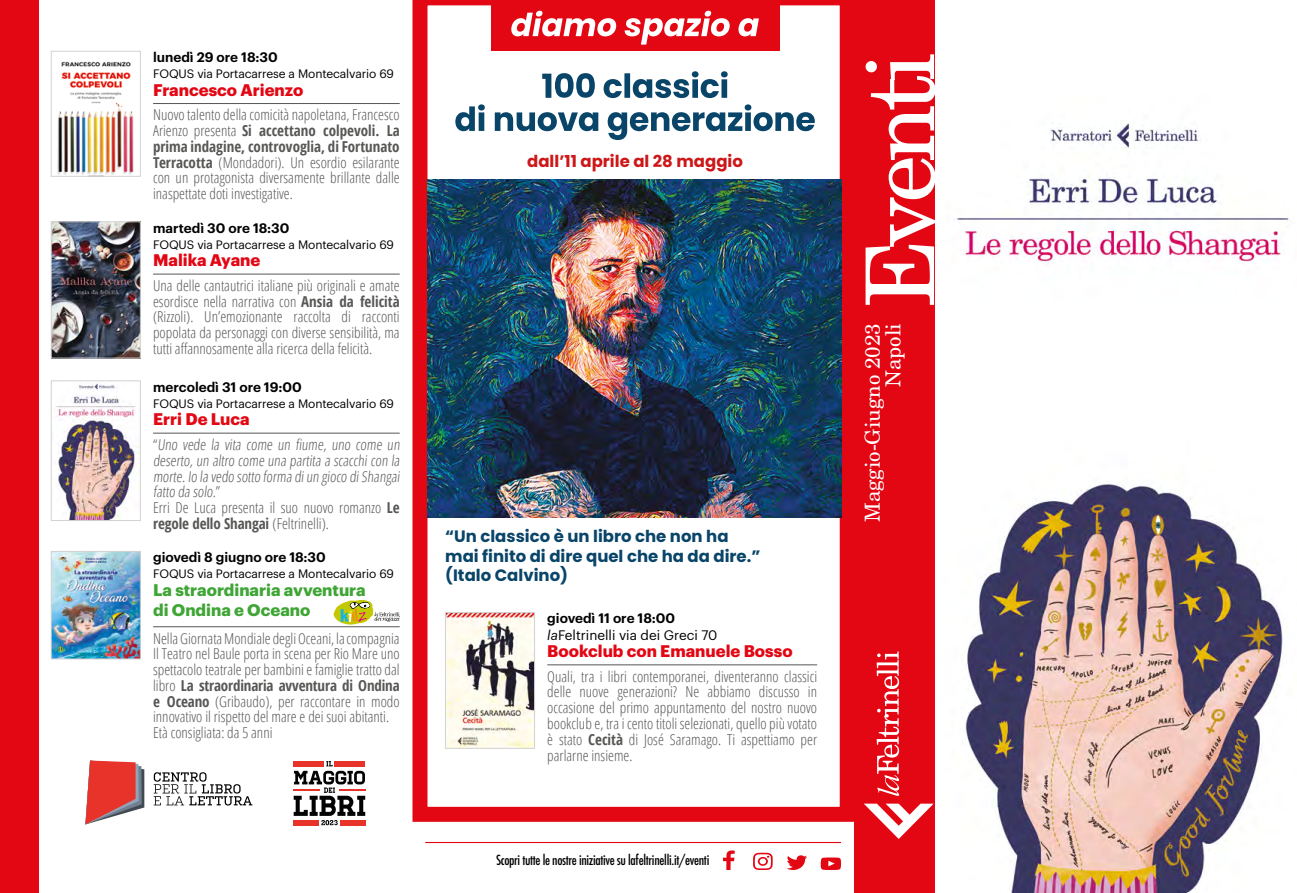
<style>
.page{position:relative;width:1297px;height:893px;background:#fff}
.page>*{position:absolute;margin:0;border:0;box-sizing:border-box;transform-origin:0 0}
.t1{font:20.7px/20.7px "New Century Schlbk LT Std";color:#fff;text-align:right}
.t2{font:700 16.5px/19.8px "Poppins";color:#094469}
.t3{font:700 16.5px "Graphik";color:#e30613}
.t4{font:700 16.5px/19.8px "Graphik";color:#3fa535}
.t5{font:700 16.5px "Poppins";color:#cd1719}
.t6{font:300 condensed 15px/15.8px "Open Sans";color:#575756;text-align:justify}
.t7{font:600 13.5px "Graphik";color:#000}
.t8{font:500 condensed 13.5px "Futura";letter-spacing:-.025em;color:#000}
.t9{font:13.5px/16.2px "Graphik";color:#000}
.t10{font:12px "Graphik";letter-spacing:-.01em;color:#000}
.s1{font-weight:700}
.s2{font-weight:600}
.s3{font-style:italic}
</style>
<div class="page">
<svg style="left:412px;top:0;width:443px;height:822px"></svg>
<img style="left:427px;top:180px;width:414px;height:337px">
<svg style="left:455px;top:104px;width:360px;height:36px"></svg>
<svg style="left:542px;top:71px;width:186px;height:27px"></svg>
<div style="left:491px;top:0;width:288px;height:51px;background:#e30613"></div>
<svg style="left:511px;top:11px;width:248px;height:34px"></svg>
<div style="left:0;top:0;width:38px;height:893px;background:#e30613"></div>
<div style="left:855px;top:0;width:85px;height:893px;background:#e30613"></div>
<svg style="left:865px;top:54px;width:70px;height:251px"></svg>
<svg style="left:877px;top:651px;width:22px;height:145px"></svg>
<svg style="left:864px;top:804px;width:70px;height:35px"></svg>
<svg style="left:723px;top:850px;width:12px;height:20px"></svg>
<svg style="left:786px;top:855px;width:21px;height:15px"></svg>
<svg style="left:753px;top:853px;width:20px;height:17px"></svg>
<svg style="left:820px;top:857px;width:21px;height:13px"></svg>
<hr style="left:425px;top:842px;width:416px;height:1px;background:#e30512">
<img style="left:56px;top:383px;width:83px;height:136px">
<div style="left:51px;top:381px;width:90px;height:140px;border:1px solid #d2d2d2"></div>
<hr style="left:153px;top:433px;width:247px;height:1px;background:#575756">
<img style="left:447px;top:614px;width:86px;height:132px">
<div style="left:445px;top:612px;width:90px;height:136px;border:1px solid #d2d2d2"></div>
<hr style="left:547px;top:664px;width:270px;height:1px;background:#575756">
<div style="left:935px;top:0;width:362px;height:893px;background:#fff"></div>
<img style="left:957px;top:123px;width:332px;height:770px">
<img style="left:57px;top:61px;width:77px;height:114px">
<div style="left:51px;top:51px;width:90px;height:126px;border:1px solid #d2d2d2"></div>
<hr style="left:153px;top:103px;width:247px;height:1px;background:#575756">
<img style="left:53px;top:224px;width:86px;height:132px">
<div style="left:51px;top:222px;width:90px;height:136px;border:1px solid #d2d2d2"></div>
<hr style="left:153px;top:274px;width:247px;height:1px;background:#575756">
<svg style="left:294px;top:761px;width:71px;height:64px"></svg>
<svg style="left:85px;top:760px;width:59px;height:64px"></svg>
<svg style="left:154px;top:772px;width:98px;height:33px"></svg>
<img style="left:53px;top:553px;width:86px;height:104px">
<div style="left:51px;top:551px;width:90px;height:108px;border:1px solid #d2d2d2"></div>
<hr style="left:153px;top:626px;width:247px;height:1px;background:#575756">
<svg style="left:334px;top:600px;width:66px;height:25px"></svg>
<p class="t7" style="left:153px;top:47px;width:126px">lunedì 29 ore 18:30</p>
<p class="t10" style="left:153px;top:65px;width:242px">FOQUS via Portacarrese a Montecalvario 69</p>
<p class="t3" style="left:153px;top:77px;width:152px">Francesco Arienzo</p>
<p class="t6" style="left:153px;top:107px;width:248px">Nuovo talento della comicità napoletana, Francesco Arienzo presenta <span class="s1">Si accettano colpevoli. La prima indagine, controvoglia, di Fortunato Terracotta</span> (Mondadori). Un esordio esilarante con un protagonista diversamente brillante dalle inaspettate doti investigative.</p>
<p class="t7" style="left:153px;top:217px;width:138px">martedì 30 ore 18:30</p>
<p class="t10" style="left:153px;top:236px;width:242px">FOQUS via Portacarrese a Montecalvario 69</p>
<p class="t3" style="left:153px;top:248px;width:109px">Malika Ayane</p>
<p class="t6" style="left:153px;top:277px;width:248px">Una delle cantautrici italiane più originali e amate esordisce nella narrativa con <span class="s1">Ansia da felicità </span>(Rizzoli). Un’emozionante raccolta di racconti popolata da personaggi con diverse sensibilità, ma tutti affannosamente alla ricerca della felicità.</p>
<p class="t7" style="left:153px;top:376px;width:150px">mercoledì 31 ore 19:00</p>
<p class="t10" style="left:153px;top:395px;width:242px">FOQUS via Portacarrese a Montecalvario 69</p>
<p class="t3" style="left:153px;top:407px;width:98px">Erri De Luca</p>
<p class="t6" style="left:153px;top:436px;width:250px;text-align:left">“ Uno vede la vita come un fiume, uno come un deserto, un altro come una partita a scacchi con la morte.Io la vedo sotto forma diun gioco diShangai fatto da solo.”<br>Erri De Luca presenta il suo nuovo romanzo <span class="s1">Le regole dello Shangai</span> (Feltrinelli).</p>
<p class="t7" style="left:153px;top:547px;width:174px">giovedì 8 giugno ore 18:30</p>
<p class="t10" style="left:153px;top:565px;width:242px">FOQUS via Portacarrese a Montecalvario 69</p>
<p class="t4" style="left:153px;top:579px;width:214px">La straordinaria avventura di Ondina e Oceano</p>
<p class="t6" style="left:153px;top:630px;width:248px;text-align:left">Nella Giornata Mondiale degli Oceani, la compagnia Il Teatro nel Baule porta in scena per Rio Mare uno spettacolo teatrale per bambini e famiglie tratto dal libro <span class="s1">La straordinaria avventura di Ondina e Oceano</span> (Gribaudo), per raccontare in modo innovativo il rispetto del mare e dei suoi abitanti.<br>Età consigliata: da 5 anni</p>
<p class="t5" style="left:527px;top:151px;width:217px">dall’11 aprile al 28 maggio</p>
<p class="t2" style="left:445px;top:526px;width:317px">“Un classico è un libro che non ha mai finito di dire quel che ha da dire.” (Italo Calvino)</p>
<p class="t9" style="left:547px;top:609px;width:172px"><span class="s2">giovedì 11 ore 18:00 </span><span class="s3">la</span>Feltrinelli via dei Greci 70</p>
<p class="t3" style="left:547px;top:638px;width:247px">Bookclub con Emanuele Bosso</p>
<p class="t6" style="left:547px;top:668px;width:271px">Quali, tra i libri contemporanei, diventeranno classici delle nuove generazioni? Ne abbiamo discusso in occasione del primo appuntamento del nostro nuovo bookclub e, tra i cento titoli selezionati, quello più votato è stato <span class="s1">Cecità</span> di José Saramago. Ti aspettiamo per parlarne insieme.</p>
<p class="t8" style="left:496px;top:851px;width:215px">Scopri tutte le nostre iniziative su lafeltrinelli.it/eventi</p>
<h1 class="t1" style="left:862px;top:522px;width:200px;rotate:-90deg">Maggio-Giugno 2023<br>Napoli</h1>
</div>
